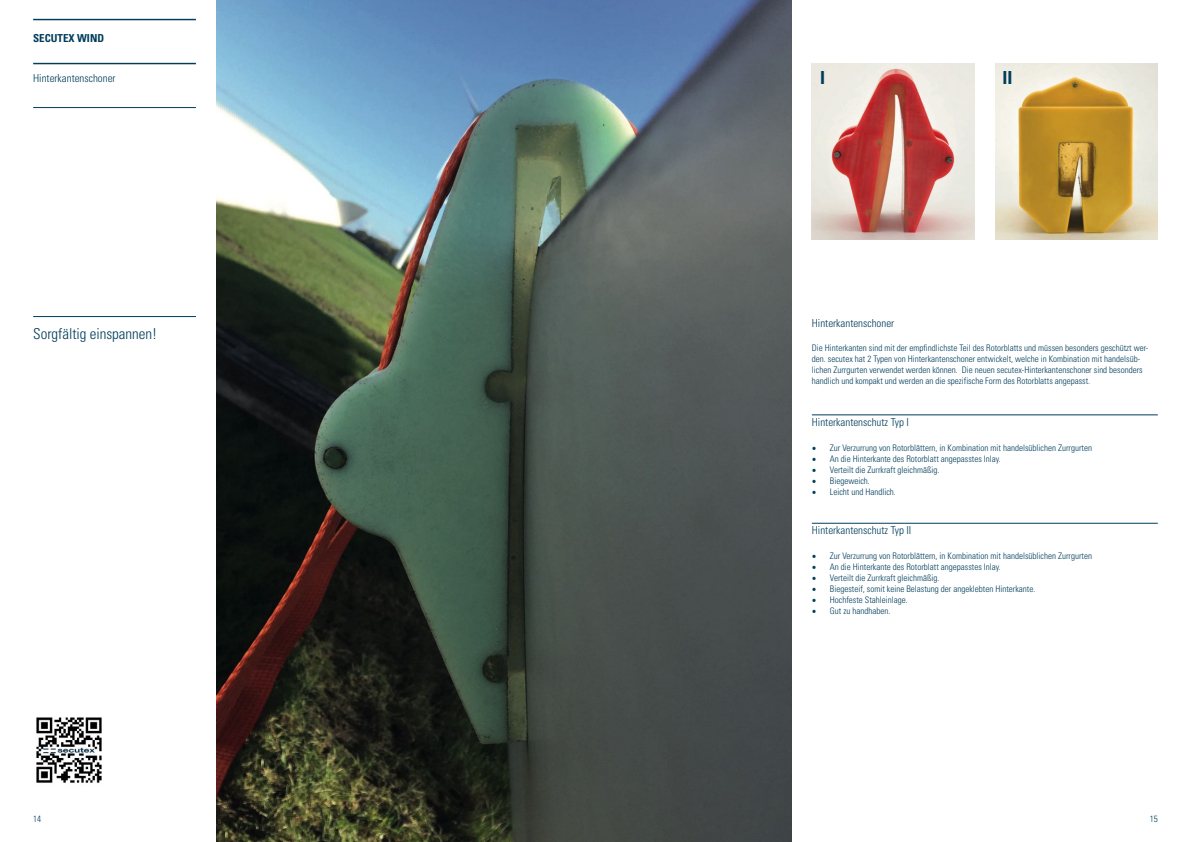
<style>
.page{position:relative;width:1191px;height:842px;background:#fff}
.page>*{position:absolute;margin:0;border:0;box-sizing:border-box;transform-origin:0 0}
.t1{font:700 condensed 18px "Univers";color:#013d5a}
.t2{font:300 condensed 15px "Univers";color:#013d5a}
.t3{font:300 condensed 11px "Univers";color:#013d5a}
.t4{font:700 condensed 11px "Univers";color:#013d5a}
.t5{font:300 condensed 9px/10.8px "Univers";color:#013d5a}
.s1{font-family:"Minion Pro";font-weight:400;font-stretch:normal;font-size:12px}
</style>
<div class="page">
<img style="left:36px;top:717px;width:66px;height:66px">
<img style="left:216px;top:0;width:575px;height:842px">
<hr style="left:33px;top:19px;width:163px;height:1px;background:#013d5a">
<hr style="left:33px;top:63px;width:163px;height:1px;background:#013d5a">
<hr style="left:33px;top:107px;width:163px;height:1px;background:#013d5a">
<img style="left:995px;top:64px;width:162px;height:176px">
<img style="left:812px;top:64px;width:162px;height:176px">
<hr style="left:812px;top:414px;width:345px;height:1px;background:#013d5a">
<hr style="left:812px;top:523px;width:345px;height:1px;background:#013d5a">
<hr style="left:33px;top:316px;width:163px;height:1px;background:#013d5a">
<p class="t4" style="left:33px;top:31px;width:72px">SECUTEX WIND</p>
<p class="t3" style="left:33px;top:72px;width:84px">Hinterkantenschoner</p>
<h2 class="t2" style="left:33px;top:324px;width:126px">Sorgfältig einspannen!</h2>
<h1 class="t1" style="left:820px;top:66px;width:7px">I</h1>
<h1 class="t1" style="left:1002px;top:66px;width:12px">II</h1>
<p class="t3" style="left:812px;top:317px;width:84px">Hinterkantenschoner</p>
<p class="t5" style="left:812px;top:343px;width:338px">Die Hinterkanten sind mit der empfindlichste Teil des Rotorblatts und müssen besonders geschützt wer&shy;den. secutex hat 2 Typen von Hinterkantenschoner entwickelt, welche in Kombination mit handelsüb&shy;lichen Zurrgurten verwendet werden können. Die neuen secutex-Hinterkantenschoner sind besonders handlich und kompakt und werden an die spezifische Form des Rotorblatts angepasst.</p>
<p class="t3" style="left:812px;top:415px;width:98px">Hinterkantenschutz Typ I</p>
<p class="t5" style="left:812px;top:442px;width:282px"><span class="s1">•</span> Zur Verzurrung von Rotorblättern, in Kombination mit handelsüblichen Zurrgurten</p>
<p class="t5" style="left:812px;top:453px;width:190px"><span class="s1">•</span> An die Hinterkante des Rotorblatt angepasstes Inlay.</p>
<p class="t5" style="left:812px;top:464px;width:129px"><span class="s1">•</span> Verteilt die Zurrkraft gleichmäßig.</p>
<p class="t5" style="left:812px;top:475px;width:59px"><span class="s1">•</span> Biegeweich.</p>
<p class="t5" style="left:812px;top:486px;width:85px"><span class="s1">•</span> Leicht und Handlich.</p>
<p class="t3" style="left:812px;top:524px;width:101px">Hinterkantenschutz Typ II</p>
<p class="t5" style="left:812px;top:550px;width:282px"><span class="s1">•</span> Zur Verzurrung von Rotorblättern, in Kombination mit handelsüblichen Zurrgurten</p>
<p class="t5" style="left:812px;top:561px;width:190px"><span class="s1">•</span> An die Hinterkante des Rotorblatt angepasstes Inlay.</p>
<p class="t5" style="left:812px;top:572px;width:129px"><span class="s1">•</span> Verteilt die Zurrkraft gleichmäßig.</p>
<p class="t5" style="left:812px;top:583px;width:225px"><span class="s1">•</span> Biegesteif, somit keine Belastung der angeklebten Hinterkante.</p>
<p class="t5" style="left:812px;top:594px;width:97px"><span class="s1">•</span> Hochfeste Stahleinlage.</p>
<p class="t5" style="left:812px;top:605px;width:80px"><span class="s1">•</span> Gut zu handhaben.</p>
<p class="t5" style="left:33px;top:814px;width:9px">14</p>
<p class="t5" style="left:1149px;top:814px;width:9px">15</p>
</div>
